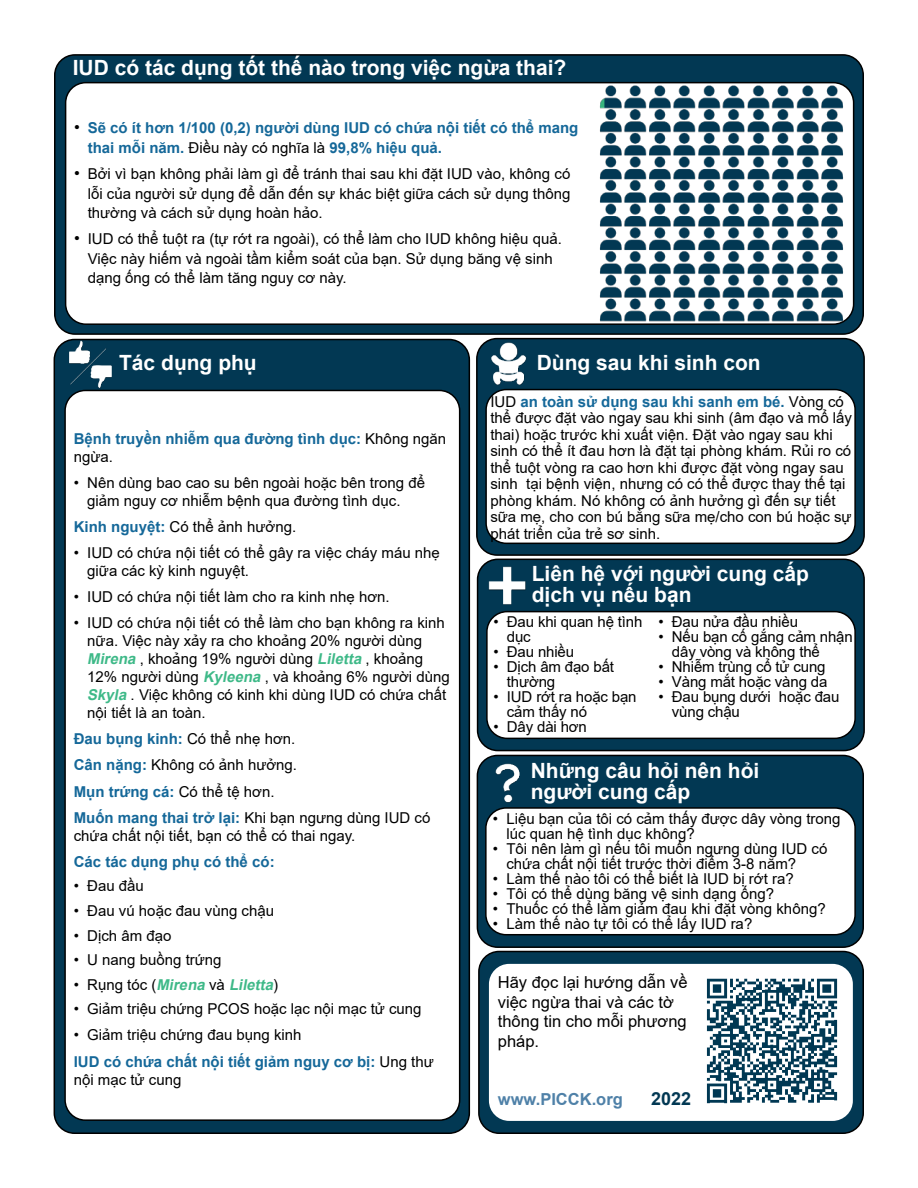
<style>
.page{position:relative;width:918px;height:1188px;background:#fff}
.page>*{position:absolute;margin:0;border:0;box-sizing:border-box;transform-origin:0 0}
.t1{font:700 21px/21px "Arial";color:#fff}
.t2{font:700 18px "Arial";color:#023853}
.t3{font:16.5px/19.5px "Arial";color:#000}
.t4{font:700 16.5px "Arial";color:#4f81a8}
.t5{font:15px/16.5px "Arial";color:#000}
.t6{font:700 15px/19.5px "Arial";color:#156899}
.t7{font:italic 700 15px "Arial";color:#3eb988}
.s1{font-weight:400;font-size:16.5px;color:#000}
.s2{font-weight:400;color:#000}
.s3{font-size:16.5px}
.s4{font-weight:700;color:#156899}
.s5{font-weight:700;font-style:italic;color:#3eb988}
.s6{font-weight:400;font-style:normal;color:#000}
</style>
<div class="page">
<div style="left:477px;top:755px;width:386px;height:192px;background:#023853;border-radius:20px"></div>
<div style="left:477px;top:755px;width:387px;height:193px;border:2px solid #000;border-radius:20px"></div>
<div style="left:486px;top:808px;width:369px;height:127px;background:#fff;border-radius:20px"></div>
<div style="left:485px;top:807px;width:371px;height:128px;border:2px solid #000;border-radius:20px"></div>
<div style="left:478px;top:559px;width:386px;height:192px;background:#023853;border-radius:20px"></div>
<div style="left:477px;top:559px;width:388px;height:192px;border:2px solid #000;border-radius:20px"></div>
<div style="left:487px;top:612px;width:368px;height:126px;background:#fff;border-radius:20px"></div>
<div style="left:486px;top:611px;width:370px;height:128px;border:2px solid #000;border-radius:20px"></div>
<div style="left:477px;top:339px;width:387px;height:216px;background:#023853;border-radius:20px"></div>
<div style="left:476px;top:338px;width:389px;height:218px;border:2px solid #000;border-radius:20px"></div>
<div style="left:486px;top:390px;width:369px;height:153px;background:#fff;border-radius:20px"></div>
<div style="left:485px;top:389px;width:371px;height:155px;border:2px solid #000;border-radius:20px"></div>
<div style="left:479px;top:951px;width:384px;height:182px;background:#023853;border-radius:20px"></div>
<div style="left:478px;top:951px;width:386px;height:183px;border:2px solid #000;border-radius:20px"></div>
<div style="left:55px;top:55px;width:808px;height:279px;background:#023853;border-radius:20px"></div>
<div style="left:54px;top:54px;width:810px;height:281px;border:2px solid #000;border-radius:20px"></div>
<div style="left:66px;top:83px;width:788px;height:241px;background:#fff;border-radius:20px"></div>
<div style="left:65px;top:82px;width:789px;height:243px;border:2px solid #000;border-radius:20px"></div>
<div style="left:489px;top:964px;width:364px;height:157px;background:#fff;border-radius:20px"></div>
<img style="left:706px;top:978px;width:132px;height:126px">
<div style="left:54px;top:340px;width:415px;height:793px;background:#023853;border-radius:20px"></div>
<div style="left:54px;top:339px;width:416px;height:795px;border:2px solid #000;border-radius:20px"></div>
<div style="left:65px;top:390px;width:395px;height:730px;background:#fff;border-radius:20px"></div>
<div style="left:64px;top:390px;width:396px;height:731px;border:2px solid #000;border-radius:20px"></div>
<img style="left:495px;top:763px;width:25px;height:40px">
<img style="left:490px;top:341px;width:36px;height:44px">
<img style="left:488px;top:566px;width:38px;height:39px">
<img style="left:67px;top:340px;width:48px;height:48px">
<img style="left:595px;top:82px;width:253px;height:242px">
<h1 class="t1" style="left:73px;top:58px;width:495px">IUD có tác dụng tốt thế nào trong việc ngừa thai?</h1>
<p class="t6" style="left:88px;top:118px;width:492px;text-indent:-14px"><span class="s1">•</span> Sẽ có ít hơn 1/100 (0,2) người dùng IUD có chứa nội tiết có thể mang thai mỗi năm. <span class="s2">Điều này có nghĩa là</span> 99,8% hiệu quả.</p>
<p class="t5" style="left:88px;top:164px;width:484px;line-height:19.5px;text-align:justify;text-indent:-14px"><span class="s3">•</span> Bởi vì bạn không phải làm gì để tránh thai sau khi đặt IUD vào, không có lỗi của người sử dụng để dẫn đến sự khác biệt giữa cách sử dụng thông thường và cách sử dụng hoàn hảo.</p>
<p class="t5" style="left:88px;top:229px;width:476px;line-height:19.5px;text-indent:-14px"><span class="s3">•</span> IUD có thể tuột ra (tự rớt ra ngoài), có thể làm cho IUD không hiệu quả.<br>Việc này hiếm và ngoài tầm kiểm soát của bạn. Sử dụng băng vệ sinh dạng ống có thể làm tăng nguy cơ này.</p>
<h1 class="t1" style="left:119px;top:352px;width:139px">Tác dụng phụ</h1>
<p class="t6" style="left:74px;top:430px;width:374px;line-height:18px">Bệnh truyền nhiễm qua đường tình dục: <span class="s2">Không ngăn ngừa.</span></p>
<p class="t5" style="left:87px;top:475px;width:339px;line-height:18px;text-indent:-14px">• Nên dùng bao cao su bên ngoài hoặc bên trong để giảm nguy cơ nhiễm bệnh qua đường tình dục.</p>
<p class="t5" style="left:74px;top:518px;width:224px"><span class="s4">Kinh nguyệt:</span> Có thể ảnh hưởng.</p>
<p class="t5" style="left:87px;top:545px;width:354px;line-height:18px;text-indent:-14px">• IUD có chứa nội tiết có thể gây ra việc cháy máu nhẹ giữa các kỳ kinh nguyệt.</p>
<p class="t5" style="left:74px;top:590px;width:318px">• IUD có chứa nội tiết làm cho ra kinh nhẹ hơn.</p>
<p class="t5" style="left:87px;top:615px;width:364px;line-height:18px;text-indent:-13px">• IUD có chứa nội tiết có thể làm cho bạn không ra kinh nữa. Việc này xảy ra cho khoảng 20% người dùng <span class="s5">Mirena</span> , khoảng 19% người dùng <span class="s5">Liletta</span> , khoảng 12% người dùng <span class="s5">Kyleena</span> , và khoảng 6% người dùng <span class="s5">Skyla</span> . Việc không có kinh khi dùng IUD có chứa chất nội tiết là an toàn.</p>
<p class="t5" style="left:74px;top:726px;width:358px;line-height:26.1px"><span class="s4">Đau bụng kinh:</span> Có thể nhẹ hơn.<br><span class="s4">Cân nặng:</span> Không có ảnh hưởng.<br><span class="s4">Mụn trứng cá:</span> Có thể tệ hơn.<br><span class="s4">Muốn mang thai trở lại:</span> Khi bạn ngưng dùng IUD có</p>
<p class="t5" style="left:74px;top:827px;width:283px">chứa chất nội tiết, bạn có thể có thai ngay.</p>
<p class="t6" style="left:74px;top:852px;width:202px">Các tác dụng phụ có thể có:</p>
<p class="t5" style="left:74px;top:879px;width:72px">• Đau đầu</p>
<p class="t5" style="left:74px;top:904px;width:202px">• Đau vú hoặc đau vùng chậu</p>
<p class="t5" style="left:74px;top:928px;width:99px">• Dịch âm đạo</p>
<p class="t5" style="left:74px;top:953px;width:149px">• U nang buồng trứng</p>
<p class="t7" style="left:74px;top:974px;width:206px"><span class="s6">• R ụ n g tó c (</span> Mirena <span class="s6">v à</span> Liletta<span class="s6">)</span></p>
<p class="t5" style="left:74px;top:1002px;width:349px">• Giảm triệu chứng PCOS hoặc lạc nội mạc tử cung</p>
<p class="t6" style="left:74px;top:1022px;width:361px;line-height:26.1px"><span class="s2">• Giảm triệu chứng đau bụng kinh<br></span>IUD có chứa chất nội tiết giảm nguy cơ bị: <span class="s2">Ung thư</span></p>
<p class="t5" style="left:74px;top:1071px;width:109px">nội mạc tử cung</p>
<h1 class="t1" style="left:537px;top:352px;width:226px">Dùng sau khi sinh con</h1>
<p class="t5" style="left:490px;top:395px;width:363px">IUD <span class="s4">an toàn sử dụng sau khi sanh em bé.</span> Vòng có thể được đặt vào ngay sau khi sinh (âm đạo và mổ lấy thai) hoặc trước khi xuất viện. Đặt vào ngay sau khi sinh có thể ít đau hơn là đặt tại phòng khám. Rủi ro có thể tuột vòng ra cao hơn khi được đặt vòng ngay sau sinh tại bệnh viện, nhưng có có thể được thay thế tại phòng khám. Nó không có ảnh hưởng gì đến sự tiết sữa mẹ, cho con bú bằng sữa mẹ/cho con bú hoặc sự phát triển của trẻ sơ sinh.</p>
<h1 class="t1" style="left:532px;top:564px;width:279px">Liên hệ với người cung cấp dịch vụ nếu bạn</h1>
<p class="t5" style="left:507px;top:616px;width:137px;line-height:15px;text-indent:-14px">• Đau khi quan hệ tình dục</p>
<p class="t5" style="left:493px;top:645px;width:82px">• Đau nhiều</p>
<p class="t5" style="left:507px;top:661px;width:109px;line-height:15px;text-indent:-14px">• Dịch âm đạo bất thường</p>
<p class="t5" style="left:507px;top:691px;width:131px;line-height:15px;text-indent:-14px">• IUD rớt ra hoặc bạn cảm thấy nó</p>
<p class="t5" style="left:493px;top:720px;width:95px">• Dây dài hơn</p>
<p class="t5" style="left:658px;top:615px;width:141px">• Đau nửa đầu nhiều</p>
<p class="t5" style="left:672px;top:631px;width:182px;line-height:15px;text-indent:-14px">• Nếu bạn cố gắng cảm nhận dây vòng và không thể</p>
<p class="t5" style="left:658px;top:660px;width:169px">• Nhiễm trùng cổ tử cung</p>
<p class="t5" style="left:658px;top:675px;width:170px">• Vàng mắt hoặc vàng da</p>
<p class="t5" style="left:672px;top:691px;width:169px;line-height:15px;text-indent:-14px">• Đau bụng dưới hoặc đau vùng chậu</p>
<h1 class="t1" style="left:531px;top:761px;width:230px">Những câu hỏi nên hỏi người cung cấp</h1>
<p class="t5" style="left:506px;top:812px;width:336px;line-height:15px;text-indent:-14px">• Liệu bạn của tôi có cảm thấy được dây vòng trong lúc quan hệ tình dục không?</p>
<p class="t5" style="left:506px;top:842px;width:323px;line-height:15px;text-indent:-14px">• Tôi nên làm gì nếu tôi muốn ngưng dùng IUD có chứa chất nội tiết trước thời điểm 3-8 năm?</p>
<p class="t5" style="left:493px;top:872px;width:302px">• Làm thế nào tôi có thể biết là IUD bị rớt ra?</p>
<p class="t5" style="left:493px;top:887px;width:283px">• Tôi có thể dùng băng vệ sinh dạng ống?</p>
<p class="t5" style="left:493px;top:902px;width:334px">• Thuốc có thể làm giảm đau khi đặt vòng không?</p>
<p class="t5" style="left:493px;top:917px;width:261px">• Làm thế nào tự tôi có thể lấy IUD ra?</p>
<p class="t3" style="left:498px;top:973px;width:191px">Hãy đọc lại hướng dẫn về việc ngừa thai và các tờ thông tin cho mỗi phương pháp.</p>
<p class="t4" style="left:498px;top:1088px;width:126px">www.PICCK.org</p>
<p class="t2" style="left:651px;top:1086px;width:42px">2022</p>
</div>
